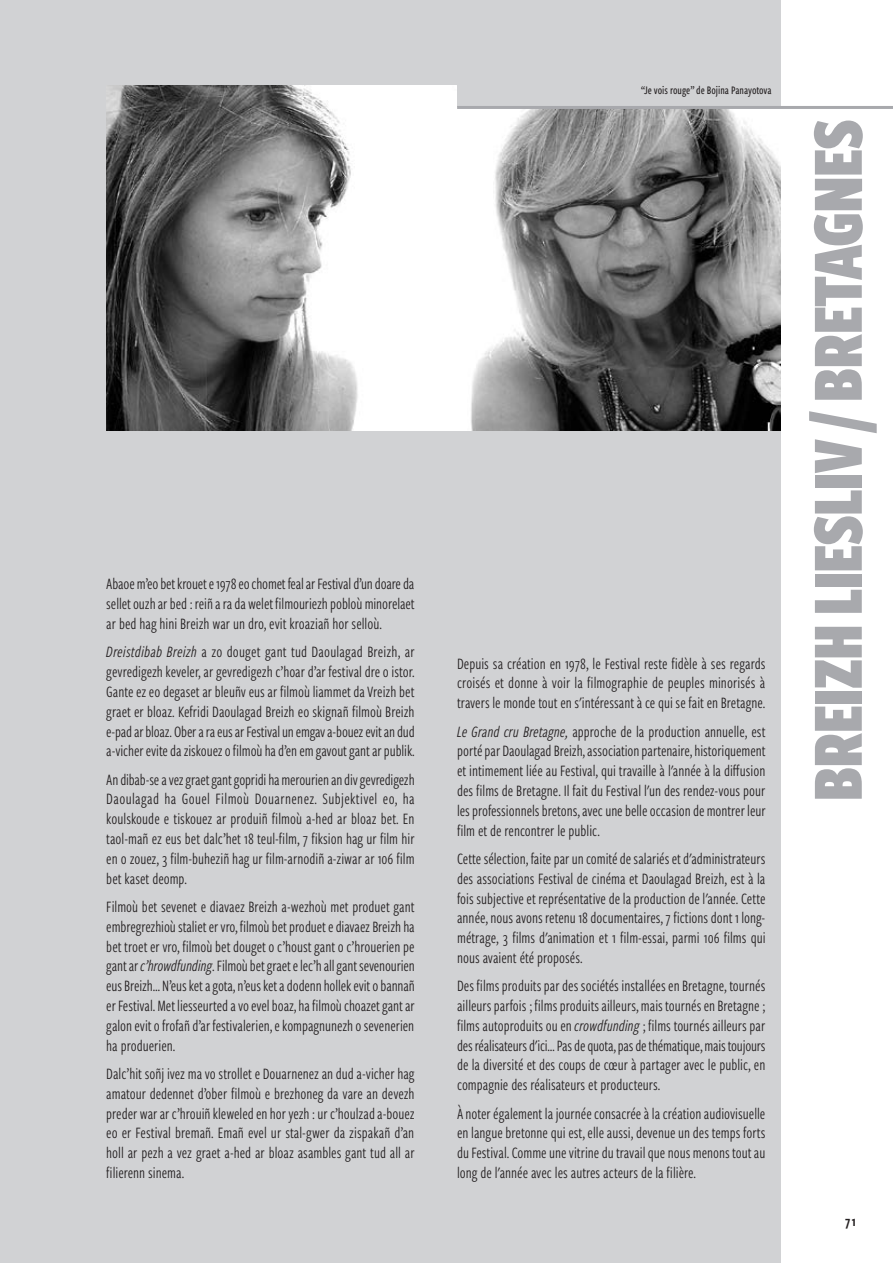
<style>
.page{position:relative;width:893px;height:1263px;background:#fff}
.page>*{position:absolute;margin:0;border:0;box-sizing:border-box;transform-origin:0 0}
.OK_Ouvrante_Titre{font:900 75px "Freight Sans Cmp Pro";letter-spacing:-.02em;color:#a8a9ad}
.OK_Ouvrante_texte{font:16.5px/19.8px "Freight Sans Cmp Pro";color:#231f20;text-align:justify}
.t1{font:15px "Freight Sans Cmp Pro Semi";color:#231f20}
.OK_Légende{font:500 12px "Freight Sans Cmp Pro";color:#231f20}
.s1{font-style:italic}
</style>
<div class="page">
<div style="left:0;top:0;width:780px;height:1263px;background:#d1d2d4"></div>
<img style="left:106px;top:85px;width:674px;height:346px">
<div style="left:457px;top:85px;width:323px;height:21px;background:#d1d2d4"></div>
<hr style="left:457px;top:106px;width:436px;height:3px;background:#a8a9ad">
<p class="OK_Ouvrante_texte" style="left:106px;top:573px;width:310px">Abaoe m’eo bet krouet e 1978 eo chomet feal ar Festival d’un doare da sellet ouzh ar bed : reiñ a ra da welet filmouriezh pobloù minorelaet ar bed hag hini Breizh war un dro, evit kroaziañ hor selloù.</p>
<p class="OK_Ouvrante_texte" style="left:106px;top:641px;width:310px"><span class="s1">Dreistdibab Breizh</span> a zo douget gant tud Daoulagad Breizh, ar gevredigezh keveler, ar gevredigezh c’hoar d’ar festival dre o istor.<br>Gante ez eo degaset ar bleuñv eus ar filmoù liammet da Vreizh bet graet er bloaz. Kefridi Daoulagad Breizh eo skignañ filmoù Breizh e-pad ar bloaz. Ober a ra eus ar Festival un emgav a-bouez evit an dud a-vicher evite da ziskouez o filmoù ha d’en em gavout gant ar publik.</p>
<p class="OK_Ouvrante_texte" style="left:106px;top:769px;width:310px">An dibab-se a vez graet gant gopridi ha merourien an div gevredigezh Daoulagad ha Gouel Filmoù Douarnenez. Subjektivel eo, ha koulskoude e tiskouez ar produiñ filmoù a-hed ar bloaz bet. En taol-mañ ez eus bet dalc’het 18 teul-film, 7 fiksion hag ur film hir en o zouez, 3 film-buheziñ hag ur film-arnodiñ a-ziwar ar 106 film bet kaset deomp.</p>
<p class="OK_Ouvrante_texte" style="left:106px;top:896px;width:310px">Filmoù bet sevenet e diavaez Breizh a-wezhoù met produet gant embregrezhioù staliet er vro, filmoù bet produet e diavaez Breizh ha bet troet er vro, filmoù bet douget o c’houst gant o c’hrouerien pe gant ar <span class="s1">c’hrowdfunding</span>. Filmoù bet graet e lec’h all gant sevenourien eus Breizh… N’eus ket a gota, n’eus ket a dodenn hollek evit o bannañ er Festival. Met liesseurted a vo evel boaz, ha filmoù choazet gant ar galon evit o frofañ d’ar festivalerien, e kompagnunezh o sevenerien ha produerien.</p>
<p class="OK_Ouvrante_texte" style="left:106px;top:1063px;width:310px">Dalc’hit soñj ivez ma vo strollet e Douarnenez an dud a-vicher hag amatour dedennet d’ober filmoù e brezhoneg da vare an devezh preder war ar c’hrouiñ kleweled en hor yezh : ur c’houlzad a-bouez eo er Festival bremañ. Emañ evel ur stal-gwer da zispakañ d’an holl ar pezh a vez graet a-hed ar bloaz asambles gant tud all ar filierenn sinema.</p>
<p class="OK_Légende" style="left:641px;top:82px;width:132px">“Je vois rouge” de Bojina Panayotova</p>
<p class="OK_Ouvrante_texte" style="left:457px;top:653px;width:310px">Depuis sa création en 1978, le Festival reste fidèle à ses regards croisés et donne à voir la filmographie de peuples minorisés à travers le monde tout en s'intéressant à ce qui se fait en Bretagne.</p>
<p class="OK_Ouvrante_texte" style="left:457px;top:721px;width:310px"><span class="s1">Le Grand cru Bretagne,</span> approche de la production annuelle, est porté par Daoulagad Breizh, association partenaire, historiquement et intimement liée au Festival, qui travaille à l'année à la diffusion des films de Bretagne. Il fait du Festival l'un des rendez-vous pour les professionnels bretons, avec une belle occasion de montrer leur film et de rencontrer le public.</p>
<p class="OK_Ouvrante_texte" style="left:457px;top:848px;width:310px">Cette sélection, faite par un comité de salariés et d'administrateurs des associations Festival de cinéma et Daoulagad Breizh, est à la fois subjective et représentative de la production de l'année. Cette année, nous avons retenu 18 documentaires, 7 fictions dont 1 long&shy;métrage, 3 films d'animation et 1 film-essai, parmi 106 films qui nous avaient été proposés.</p>
<p class="OK_Ouvrante_texte" style="left:457px;top:975px;width:310px">Des films produits par des sociétés installées en Bretagne, tournés ailleurs parfois ; films produits ailleurs, mais tournés en Bretagne ; films autoproduits ou en <span class="s1">crowdfunding</span> ; films tournés ailleurs par des réalisateurs d'ici… Pas de quota, pas de thématique, mais toujours de la diversité et des coups de cœur à partager avec le public, en compagnie des réalisateurs et producteurs.</p>
<p class="OK_Ouvrante_texte" style="left:457px;top:1102px;width:310px">À noter également la journée consacrée à la création audiovisuelle en langue bretonne qui est, elle aussi, devenue un des temps forts du Festival. Comme une vitrine du travail que nous menons tout au long de l'année avec les autres acteurs de la filière.</p>
<p class="OK_Ouvrante_Titre" style="left:785px;top:801px;width:684px;rotate:-90deg">BREIZH LIESLIV / BRETAGNES</p>
<p class="t1" style="left:845px;top:1211px;width:12px">71</p>
</div>
